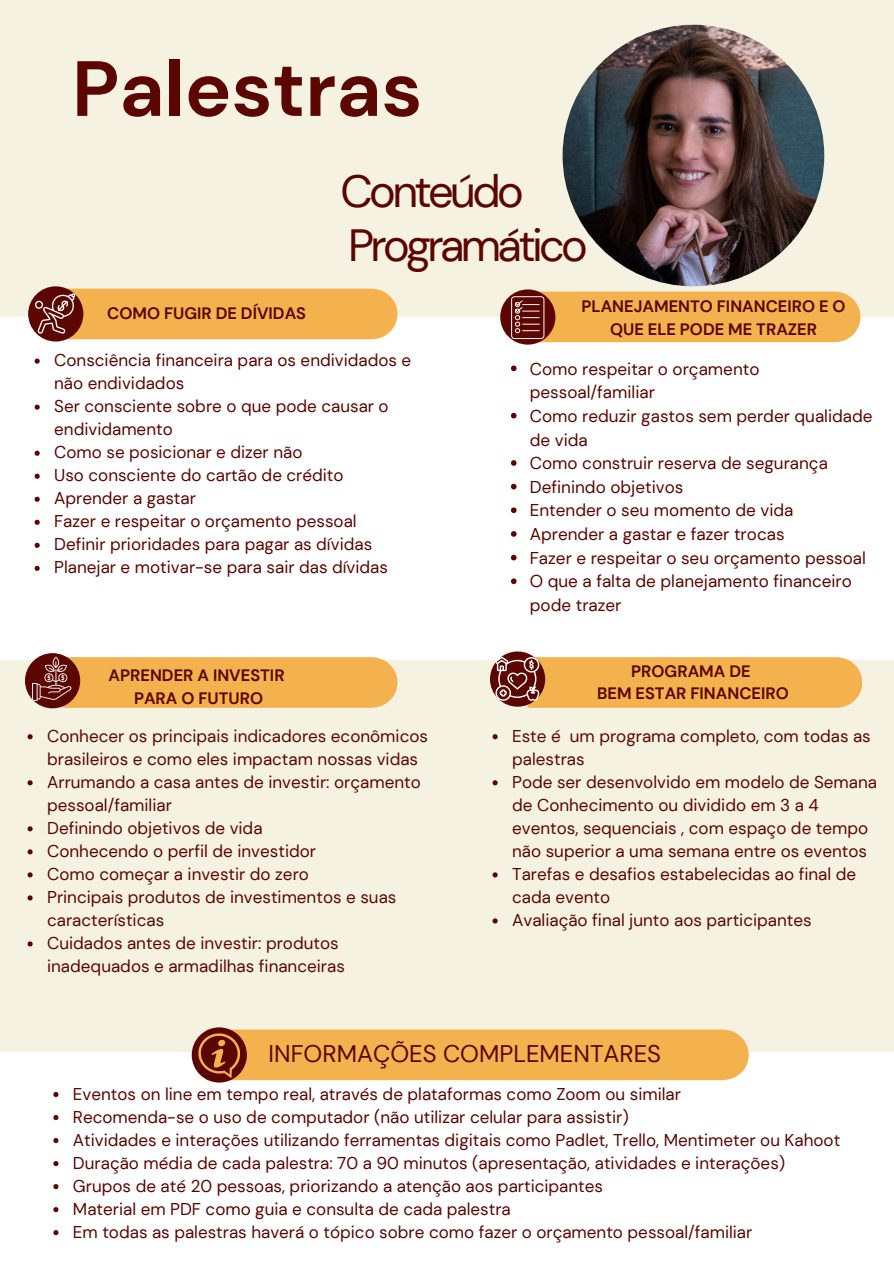
<style>
.page{position:relative;width:894px;height:1264px;background:#fff}
.page>*{position:absolute;margin:0;border:0;box-sizing:border-box;transform-origin:0 0}
.t1{font:700 78px "DM Sans";color:#5c0601}
.t2{font:45px "DM Sans";letter-spacing:-.08em;color:#5c0601}
.t3{font:24px "DM Sans";color:#5c0601}
.t4{font:17.1px/23px "DM Sans";color:#5c0601}
.t5{font:700 16.5px "DM Sans";color:#5c0601}
</style>
<div class="page">
<div style="left:0;top:0;width:893px;height:1263px;background:#f6f2e2"></div>
<div style="left:0;top:317px;width:893px;height:342px;background:#fff"></div>
<div style="left:28px;top:286px;width:55px;height:55px;background:#5c0601;border-radius:50%"></div>
<img style="left:562px;top:25px;width:262px;height:261px;border-radius:50%">
<svg style="left:35px;top:289px;width:362px;height:50px;background:#e5a34c"></svg>
<div style="left:500px;top:289px;width:55px;height:55px;background:#5c0601;border-radius:50%"></div>
<svg style="left:511px;top:291px;width:349px;height:51px;background:#e5a44e"></svg>
<div style="left:25px;top:653px;width:55px;height:55px;background:#5c0601;border-radius:50%"></div>
<svg style="left:32px;top:657px;width:365px;height:50px;background:#e5a34d"></svg>
<div style="left:490px;top:651px;width:55px;height:55px;background:#5c0601;border-radius:50%"></div>
<svg style="left:495px;top:657px;width:367px;height:50px;background:#e6a650"></svg>
<div style="left:0;top:1052px;width:893px;height:211px;background:#fff"></div>
<div style="left:192px;top:1027px;width:55px;height:55px;background:#5c0601;border-radius:50%"></div>
<svg style="left:197px;top:1029px;width:551px;height:51px;background:#eaa84d"></svg>
<svg style="left:35px;top:358px;width:5px;height:5px"></svg>
<svg style="left:35px;top:404px;width:5px;height:6px"></svg>
<svg style="left:35px;top:450px;width:5px;height:6px"></svg>
<svg style="left:35px;top:473px;width:5px;height:6px"></svg>
<svg style="left:35px;top:496px;width:5px;height:6px"></svg>
<svg style="left:35px;top:519px;width:5px;height:6px"></svg>
<svg style="left:35px;top:543px;width:5px;height:5px"></svg>
<svg style="left:35px;top:566px;width:5px;height:5px"></svg>
<svg style="left:511px;top:365px;width:5px;height:6px"></svg>
<svg style="left:511px;top:413px;width:5px;height:5px"></svg>
<svg style="left:511px;top:460px;width:5px;height:6px"></svg>
<svg style="left:511px;top:484px;width:5px;height:5px"></svg>
<svg style="left:511px;top:507px;width:5px;height:6px"></svg>
<svg style="left:511px;top:531px;width:5px;height:5px"></svg>
<svg style="left:511px;top:555px;width:5px;height:5px"></svg>
<svg style="left:511px;top:578px;width:5px;height:6px"></svg>
<svg style="left:28px;top:734px;width:5px;height:5px"></svg>
<svg style="left:28px;top:780px;width:5px;height:5px"></svg>
<svg style="left:28px;top:826px;width:5px;height:5px"></svg>
<svg style="left:28px;top:849px;width:5px;height:5px"></svg>
<svg style="left:28px;top:872px;width:5px;height:5px"></svg>
<svg style="left:28px;top:895px;width:5px;height:5px"></svg>
<svg style="left:28px;top:941px;width:5px;height:5px"></svg>
<svg style="left:492px;top:734px;width:5px;height:5px"></svg>
<svg style="left:492px;top:780px;width:5px;height:5px"></svg>
<svg style="left:492px;top:872px;width:5px;height:5px"></svg>
<svg style="left:492px;top:918px;width:5px;height:5px"></svg>
<svg style="left:53px;top:1092px;width:5px;height:5px"></svg>
<svg style="left:53px;top:1115px;width:5px;height:5px"></svg>
<svg style="left:53px;top:1138px;width:5px;height:5px"></svg>
<svg style="left:53px;top:1161px;width:5px;height:5px"></svg>
<svg style="left:53px;top:1184px;width:5px;height:5px"></svg>
<svg style="left:53px;top:1207px;width:5px;height:5px"></svg>
<svg style="left:53px;top:1230px;width:5px;height:5px"></svg>
<p class="t1" style="left:72px;top:38px;width:352px">Palestras</p>
<p class="t2" style="left:340px;top:162px;width:185px">Conteúdo</p>
<p class="t5" style="left:107px;top:303px;width:200px">COMO FUGIR DE DÍVIDAS</p>
<p class="t2" style="left:348px;top:216px;width:241px">Programático</p>
<p class="t5" style="left:581px;top:296px;width:265px">PLANEJAMENTO FINANCEIRO E O</p>
<p class="t5" style="left:610px;top:318px;width:208px">QUE ELE PODE ME TRAZER</p>
<p class="t4" style="left:54px;top:349px;width:358px">Consciência financeira para os endividados e não endividados</p>
<p class="t4" style="left:54px;top:395px;width:336px">Ser consciente sobre o que pode causar o endividamento</p>
<p class="t4" style="left:54px;top:441px;width:250px">Como se posicionar e dizer não</p>
<p class="t4" style="left:54px;top:464px;width:291px">Uso consciente do cartão de crédito</p>
<p class="t4" style="left:54px;top:487px;width:143px">Aprender a gastar</p>
<p class="t4" style="left:54px;top:510px;width:304px">Fazer e respeitar o orçamento pessoal</p>
<p class="t4" style="left:54px;top:533px;width:319px">Definir prioridades para pagar as dívidas</p>
<p class="t4" style="left:54px;top:556px;width:335px">Planejar e motivar-se para sair das dívidas</p>
<p class="t5" style="left:109px;top:665px;width:177px">APRENDER A INVESTIR</p>
<p class="t5" style="left:134px;top:687px;width:131px">PARA O FUTURO</p>
<p class="t4" style="left:47px;top:724px;width:382px">Conhecer os principais indicadores econômicos brasileiros e como eles impactam nossas vidas</p>
<p class="t4" style="left:47px;top:770px;width:375px">Arrumando a casa antes de investir: orçamento pessoal/familiar</p>
<p class="t4" style="left:47px;top:816px;width:217px">Definindo objetivos de vida</p>
<p class="t4" style="left:47px;top:839px;width:270px">Conhecendo o perfil de investidor</p>
<p class="t4" style="left:47px;top:862px;width:263px">Como começar a investir do zero</p>
<p class="t4" style="left:47px;top:885px;width:350px">Principais produtos de investimentos e suas características</p>
<p class="t4" style="left:47px;top:931px;width:299px">Cuidados antes de investir: produtos inadequados e armadilhas financeiras</p>
<p class="t4" style="left:529px;top:357px;width:231px;line-height:23.7px">Como respeitar o orçamento pessoal/familiar</p>
<p class="t4" style="left:529px;top:404px;width:344px;line-height:23.7px">Como reduzir gastos sem perder qualidade de vida</p>
<p class="t4" style="left:529px;top:452px;width:299px">Como construir reserva de segurança</p>
<p class="t4" style="left:529px;top:475px;width:155px">Definindo objetivos</p>
<p class="t4" style="left:529px;top:499px;width:265px">Entender o seu momento de vida</p>
<p class="t4" style="left:529px;top:523px;width:256px">Aprender a gastar e fazer trocas</p>
<p class="t4" style="left:529px;top:546px;width:337px">Fazer e respeitar o seu orçamento pessoal</p>
<p class="t4" style="left:529px;top:569px;width:323px;line-height:23.7px">O que a falta de planejamento financeiro pode trazer</p>
<p class="t5" style="left:631px;top:660px;width:121px">PROGRAMA DE</p>
<p class="t5" style="left:597px;top:683px;width:193px">BEM ESTAR FINANCEIRO</p>
<p class="t4" style="left:512px;top:724px;width:360px">Este é um programa completo, com todas as palestras</p>
<p class="t4" style="left:512px;top:770px;width:366px">Pode ser desenvolvido em modelo de Semana de Conhecimento ou dividido em 3 a 4 eventos, sequenciais , com espaço de tempo não superior a uma semana entre os eventos</p>
<p class="t4" style="left:512px;top:862px;width:345px">Tarefas e desafios estabelecidas ao final de cada evento</p>
<p class="t4" style="left:512px;top:908px;width:301px">Avaliação final junto aos participantes</p>
<p class="t3" style="left:268px;top:1038px;width:394px">INFORMAÇÕES COMPLEMENTARES</p>
<p class="t4" style="left:73px;top:1082px;width:609px">Eventos on line em tempo real, através de plataformas como Zoom ou similar</p>
<p class="t4" style="left:73px;top:1105px;width:557px">Recomenda-se o uso de computador (não utilizar celular para assistir)</p>
<p class="t4" style="left:73px;top:1128px;width:768px">Atividades e interações utilizando ferramentas digitais como Padlet, Trello, Mentimeter ou Kahoot</p>
<p class="t4" style="left:73px;top:1151px;width:713px">Duração média de cada palestra: 70 a 90 minutos (apresentação, atividades e interações)</p>
<p class="t4" style="left:73px;top:1174px;width:531px">Grupos de até 20 pessoas, priorizando a atenção aos participantes</p>
<p class="t4" style="left:73px;top:1197px;width:439px">Material em PDF como guia e consulta de cada palestra</p>
<p class="t4" style="left:73px;top:1220px;width:680px">Em todas as palestras haverá o tópico sobre como fazer o orçamento pessoal/familiar</p>
</div>
